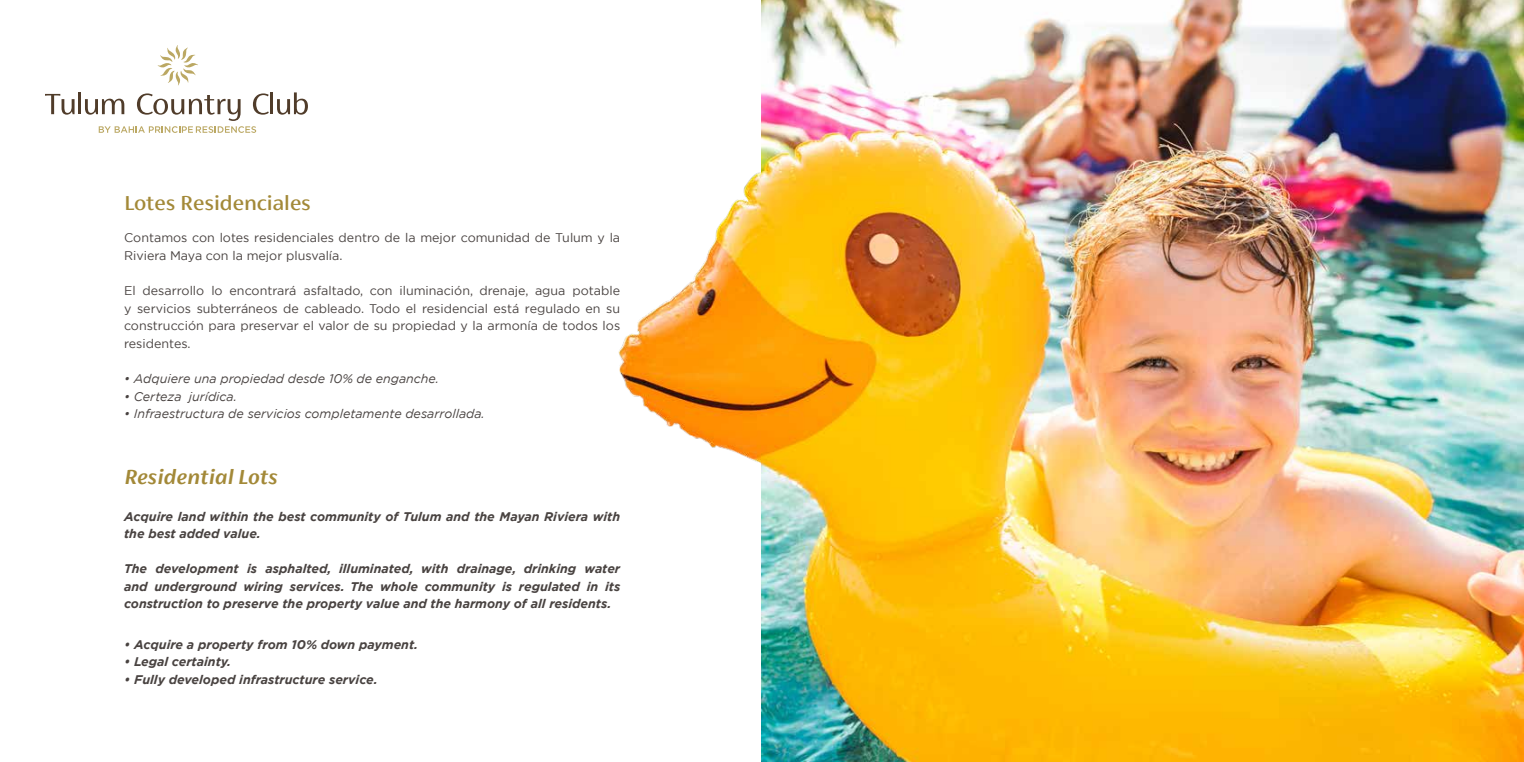
<style>
.page{position:relative;width:1524px;height:762px;background:#fff}
.page>*{position:absolute;margin:0;border:0;box-sizing:border-box;transform-origin:0 0}
.t1{font:500 22.5px "FS Siena";color:#a38938}
.t2{font:italic 600 22.5px "FS Siena";color:#a38938}
.t3{font:italic 700 12.5px/17.5px "Gotham";color:#494341}
.t4{font:12.5px/17.5px "Gotham";color:#494341}
.t5{font:italic 12.5px "Gotham";color:#494341}
</style>
<div class="page">
<img style="left:618px;top:0;width:144px;height:762px">
<svg style="left:158px;top:45px;width:40px;height:41px"></svg>
<svg style="left:45px;top:94px;width:30px;height:21px"></svg>
<hr style="left:78px;top:92px;width:3px;height:22px;background:#503c2a">
<svg style="left:85px;top:93px;width:184px;height:40px"></svg>
<hr style="left:270px;top:92px;width:3px;height:22px;background:#503c2a">
<svg style="left:277px;top:92px;width:31px;height:23px"></svg>
<img style="left:762px;top:0;width:762px;height:762px">
<h1 class="t1" style="left:124px;top:191px;width:188px">Lotes Residenciales</h1>
<p class="t4" style="left:124px;top:229px;width:498px">Contamos con lotes residenciales dentro de la mejor comunidad de Tulum y la<br>Riviera Maya con la mejor plusvalía.</p>
<p class="t4" style="left:124px;top:281px;width:498px;text-align:justify">El desarrollo lo encontrará asfaltado, con iluminación, drenaje, agua potable y servicios subterráneos de cableado. Todo el residencial está regulado en su construcción para preservar el valor de su propiedad y la armonía de todos los residentes.</p>
<p class="t5" style="left:124px;top:371px;width:316px">• Adquiere una propiedad desde 10% de enganche.</p>
<p class="t5" style="left:124px;top:388px;width:114px">• Certeza jurídica.</p>
<p class="t5" style="left:124px;top:406px;width:362px">• Infraestructura de servicios completamente desarrollada.</p>
<h1 class="t2" style="left:124px;top:465px;width:155px">Residential Lots</h1>
<p class="t3" style="left:124px;top:507px;width:498px">Acquire land within the best community of Tulum and the Mayan Riviera with the best added value.</p>
<p class="t3" style="left:124px;top:560px;width:498px;text-align:justify">The development is asphalted, illuminated, with drainage, drinking water and underground wiring services. The whole community is regulated in its construction to preserve the property value and the harmony of all residents.</p>
<p class="t3" style="left:124px;top:635px;width:296px">• Acquire a property from 10% down payment.</p>
<p class="t3" style="left:124px;top:653px;width:109px">• Legal certainty.</p>
<p class="t3" style="left:124px;top:670px;width:255px">• Fully developed infrastructure service.</p>
</div>
